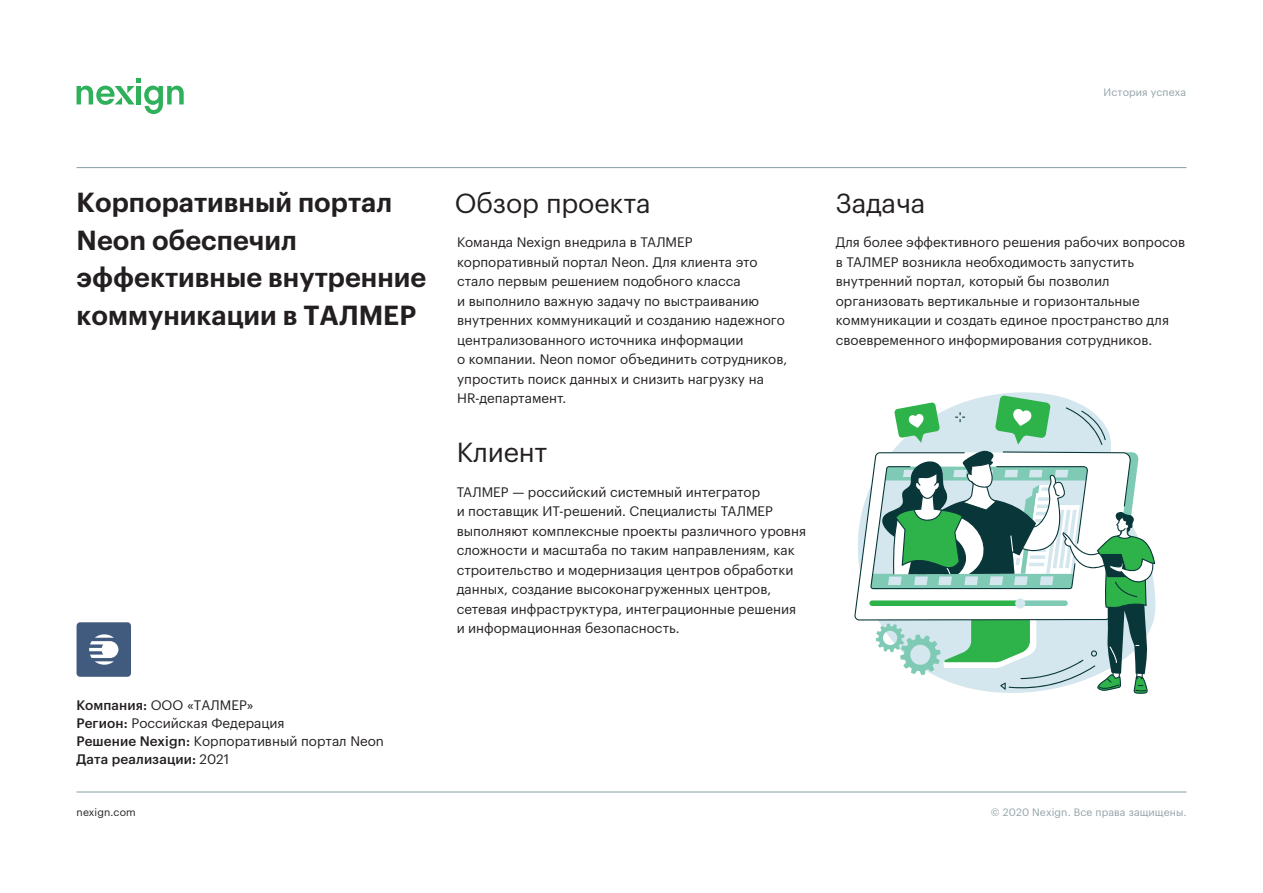
<style>
.page{position:relative;width:1263px;height:893px;background:#fff}
.page>*{position:absolute;margin:0;border:0;box-sizing:border-box;transform-origin:0 0}
.t1{font:600 27px/37.5px "Graphik LC";color:#231f20}
.t2{font:27px "Graphik LC";letter-spacing:-.005em;color:#231f20}
.t3{font:13.5px/19.5px "Graphik LC";color:#231f20}
.t4{font:10.5px "Graphik LC";letter-spacing:.015em;color:#91a2a8}
.t5{font:10.5px "Graphik LC";letter-spacing:.01em;color:#231f20}
.s1{font-weight:500}
</style>
<div class="page">
<div style="left:77px;top:622px;width:54px;height:55px;background:#415b7e;border-radius:4px"></div>
<svg style="left:89px;top:634px;width:29px;height:31px"></svg>
<svg style="left:857px;top:392px;width:299px;height:229px"></svg>
<svg style="left:1066px;top:407px;width:40px;height:38px;background:#cbdde3"></svg>
<svg style="left:955px;top:412px;width:10px;height:10px"></svg>
<svg style="left:854px;top:452px;width:15px;height:168px"></svg>
<svg style="left:869px;top:451px;width:286px;height:243px"></svg>
<svg style="left:995px;top:395px;width:56px;height:50px;background:#75c98e"></svg>
<svg style="left:894px;top:402px;width:46px;height:41px"></svg>
<hr style="left:77px;top:167px;width:1109px;height:1px;background:#859ca3">
<hr style="left:77px;top:792px;width:1109px;height:1px;background:#859ca3">
<svg style="left:77px;top:78px;width:107px;height:36px"></svg>
<p class="t4" style="left:1103px;top:84px;width:84px">История успеха</p>
<h1 class="t1" style="left:77px;top:182px;width:351px">Корпоративный портал<br>Neon обеспечил эффективные внутренние коммуникации в ТАЛМЕР</h1>
<h1 class="t2" style="left:455px;top:183px;width:197px">Обзор проекта</h1>
<h1 class="t2" style="left:836px;top:183px;width:91px">Задача</h1>
<p class="t3" style="left:457px;top:232px;width:332px">Команда Nexign внедрила в ТАЛМЕР корпоративный портал Neon. Для клиента это стало первым решением подобного класса<br>и выполнило важную задачу по выстраиванию внутренних коммуникаций и созданию надежного централизованного источника информации<br>о компании. Neon помог объединить сотрудников, упростить поиск данных и снизить нагрузку на HR-департамент.</p>
<p class="t3" style="left:836px;top:231px;width:351px">Для более эффективного решения рабочих вопросов в ТАЛМЕР возникла необходимость запустить внутренний портал, который бы позволил организовать вертикальные и горизонтальные коммуникации и создать единое пространство для своевременного информирования сотрудников.</p>
<h1 class="t2" style="left:457px;top:432px;width:92px">Клиент</h1>
<p class="t3" style="left:457px;top:481px;width:351px">ТАЛМЕР — российский системный интегратор<br>и поставщик ИТ-решений. Специалисты ТАЛМЕР выполняют комплексные проекты различного уровня сложности и масштаба по таким направлениям, как строительство и модернизация центров обработки данных, создание высоконагруженных центров, сетевая инфраструктура, интеграционные решения и информационная безопасность.</p>
<p class="t3" style="left:77px;top:695px;width:309px;line-height:18px"><span class="s1">Компания:</span> ООО «ТАЛМЕР»<br><span class="s1">Регион:</span> Российская Федерация<br><span class="s1">Решение Nexign:</span> Корпоративный портал Neon<br><span class="s1">Дата реализации:</span> 2021</p>
<p class="t5" style="left:77px;top:804px;width:61px">nexign.com</p>
<p class="t4" style="left:991px;top:804px;width:197px">© 2020 Nexign. Все права защищены.</p>
</div>
